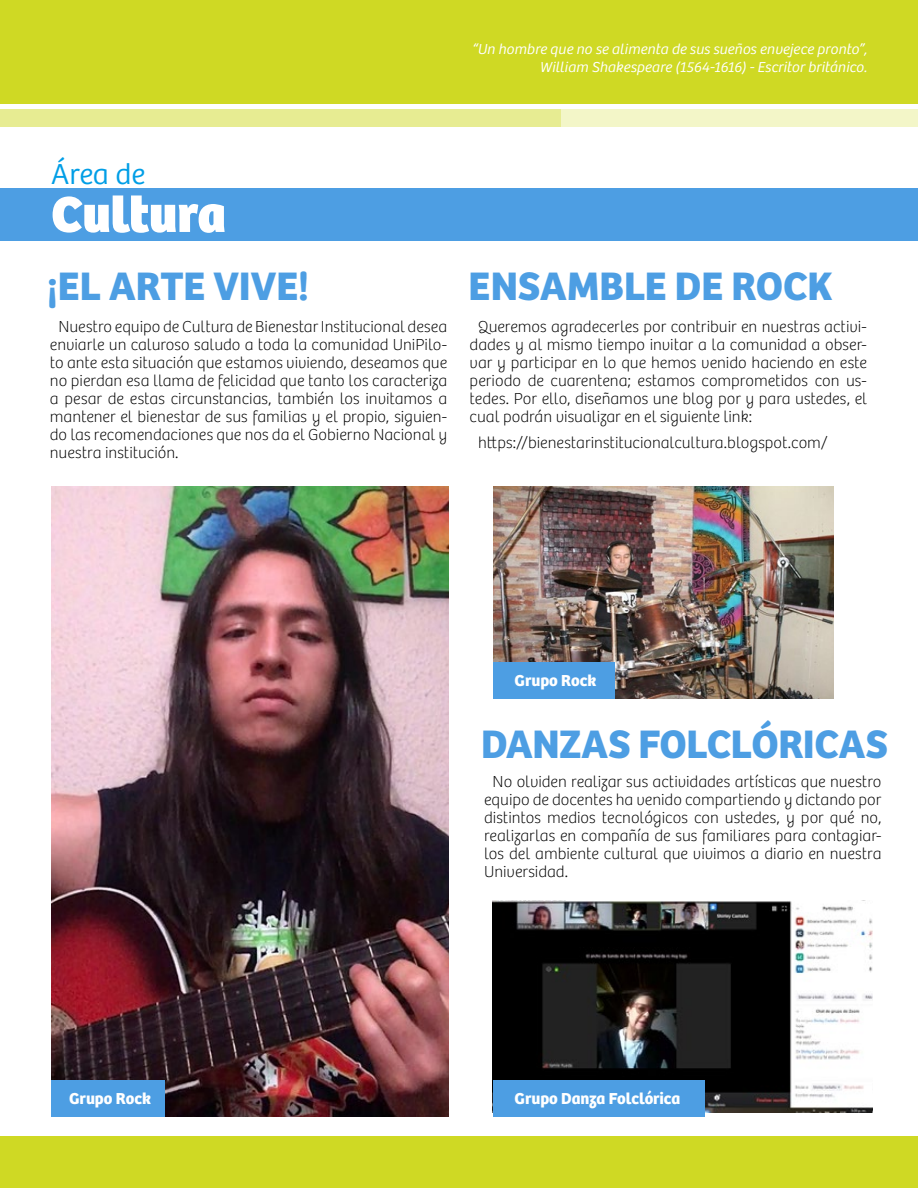
<style>
.page{position:relative;width:918px;height:1188px;background:#fff}
.page>*{position:absolute;margin:0;border:0;box-sizing:border-box;transform-origin:0 0}
.t1{font:800 52.5px "Bree";letter-spacing:-.01em;color:#fff}
.t2{font:700 41.25px "Bree";letter-spacing:-.005em;color:#4d9ee3}
.t3{font:300 30px "Bree";letter-spacing:-.005em;color:#009ee6}
.t4{font:100 16.5px/18px "Bree";color:#000;text-align:justify}
.t5{font:700 16.5px "Bree";letter-spacing:-.005em;color:#fff}
.t6{font:italic 300 15px/18px "Bree";letter-spacing:.005em;color:#fff;text-align:right}
</style>
<div class="page">
<div style="left:0;top:0;width:918px;height:104px;background:#cfd924"></div>
<div style="left:0;top:1137px;width:918px;height:51px;background:#cfd924"></div>
<div style="left:0;top:109px;width:918px;height:18px;background:#e7ec92"></div>
<div style="left:562px;top:109px;width:356px;height:18px;background:#f3f6c8"></div>
<img style="left:493px;top:900px;width:380px;height:213px">
<div style="left:0;top:189px;width:918px;height:52px;background:#4d9ee3"></div>
<img style="left:494px;top:486px;width:340px;height:213px">
<img style="left:51px;top:486px;width:397px;height:631px">
<div style="left:51px;top:1080px;width:113px;height:37px;background:#4d9ee3"></div>
<div style="left:493px;top:1080px;width:211px;height:37px;background:#4d9ee3"></div>
<div style="left:493px;top:662px;width:122px;height:37px;background:#4d9ee3"></div>
<h3 class="t3" style="left:51px;top:156px;width:95px">Área de</h3>
<h1 class="t1" style="left:51px;top:182px;width:177px">Cultura</h1>
<p class="t6" style="left:472px;top:41px;width:397px">“Un hombre que no se alimenta de sus sueños envejece pronto”,<br>William Shakespeare (1564-1616) - Escritor británico.</p>
<h2 class="t2" style="left:47px;top:260px;width:264px">¡EL ARTE VIVE!</h2>
<h2 class="t2" style="left:469px;top:260px;width:365px">ENSAMBLE DE ROCK</h2>
<p class="t4" style="left:50px;top:318px;width:399px;text-indent:8px">Nuestro equipo de Cultura de Bienestar Institucional desea enviarle un caluroso saludo a toda la comunidad UniPilo&shy;to ante esta situación que estamos viviendo, deseamos que no pierdan esa llama de felicidad que tanto los caracteriza a pesar de estas circunstancias, también los invitamos a mantener el bienestar de sus familias y el propio, siguien&shy;do las recomendaciones que nos da el Gobierno Nacional y nuestra institución.</p>
<p class="t4" style="left:470px;top:318px;width:399px;text-indent:9px">Queremos agradecerles por contribuir en nuestras activi&shy;dades y al mismo tiempo invitar a la comunidad a obser&shy;var y participar en lo que hemos venido haciendo en este periodo de cuarentena; estamos comprometidos con us&shy;tedes. Por ello, diseñamos une blog por y para ustedes, el cual podrán visualizar en el siguiente link:</p>
<p class="t4" style="left:478px;top:434px;width:351px">https://bienestarinstitucionalcultura.blogspot.com/</p>
<p class="t5" style="left:514px;top:670px;width:83px">Grupo Rock</p>
<h2 class="t2" style="left:481px;top:718px;width:408px">DANZAS FOLCLÓRICAS</h2>
<p class="t4" style="left:484px;top:773px;width:399px;text-indent:8px">No olviden realizar sus actividades artísticas que nuestro equipo de docentes ha venido compartiendo y dictando por distintos medios tecnológicos con ustedes, y por qué no, realizarlas en compañía de sus familiares para contagiar&shy;los del ambiente cultural que vivimos a diario en nuestra Universidad.</p>
<p class="t5" style="left:69px;top:1088px;width:83px">Grupo Rock</p>
<p class="t5" style="left:514px;top:1088px;width:167px">Grupo Danza Folclórica</p>
</div>
